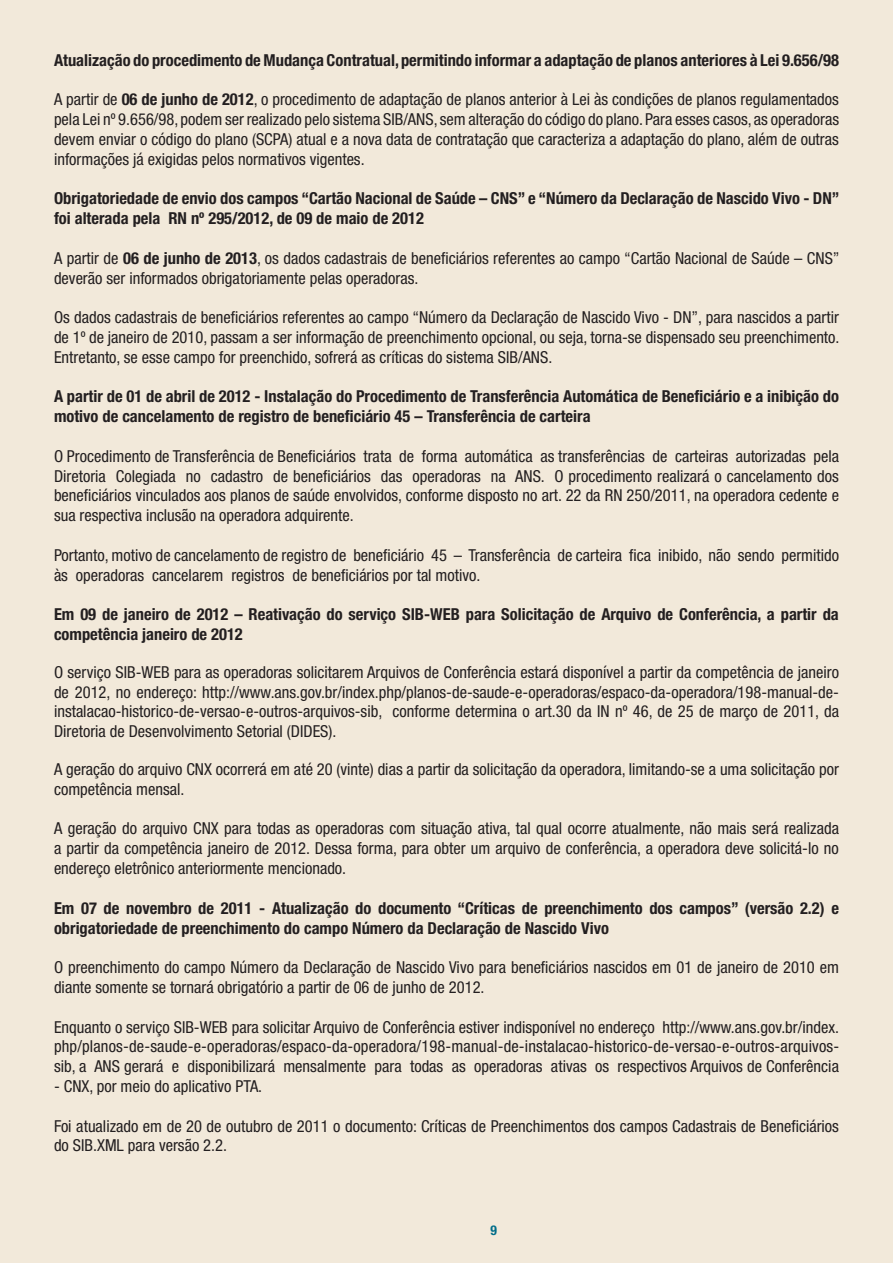
<style>
.page{position:relative;width:893px;height:1263px;background:#f2e9da}
.page>*{position:absolute;margin:0;border:0;box-sizing:border-box;transform-origin:0 0}
.t1{font:condensed 16.5px/19.8px "Helvetica Neue LT Std";color:#231f20;text-align:justify}
.t2{font:700 condensed 16.5px/19.8px "Helvetica Neue LT Std";color:#231f20}
.t3{font:700 condensed 13.5px "Helvetica Neue LT Std";color:#006d89}
.s1{font-weight:700}
</style>
<div class="page">
<p class="t2" style="left:54px;top:50px;width:786px">Atualização do procedimento de Mudança Contratual, permitindo informar a adaptação de planos anteriores à Lei 9.656/98</p>
<p class="t1" style="left:54px;top:90px;width:787px">A partir de <span class="s1">06 de junho de 2012</span>, o procedimento de adaptação de planos anterior à Lei às condições de planos regulamentados pela Lei nº 9.656/98, podem ser realizado pelo sistema SIB/ANS, sem alteração do código do plano. Para esses casos, as operadoras devem enviar o código do plano (SCPA) atual e a nova data de contratação que caracteriza a adaptação do plano, além de outras informações já exigidas pelos normativos vigentes.</p>
<p class="t2" style="left:54px;top:188px;width:787px">Obrigatoriedade de envio dos campos “Cartão Nacional de Saúde – CNS” e “Número da Declaração de Nascido Vivo - DN” foi alterada pela RN nº 295/2012, de 09 de maio de 2012</p>
<p class="t1" style="left:54px;top:248px;width:787px">A partir de <span class="s1">06 de junho de 2013</span>, os dados cadastrais de beneficiários referentes ao campo “Cartão Nacional de Saúde – CNS” deverão ser informados obrigatoriamente pelas operadoras.</p>
<p class="t1" style="left:54px;top:307px;width:787px">Os dados cadastrais de beneficiários referentes ao campo “Número da Declaração de Nascido Vivo - DN”, para nascidos a partir de 1º de janeiro de 2010, passam a ser informação de preenchimento opcional, ou seja, torna-se dispensado seu preenchimento.<br>Entretanto, se esse campo for preenchido, sofrerá as críticas do sistema SIB/ANS.</p>
<p class="t2" style="left:54px;top:386px;width:786px">A partir de 01 de abril de 2012 - Instalação do Procedimento de Transferência Automática de Beneficiário e a inibição do motivo de cancelamento de registro de beneficiário 45 – Transferência de carteira</p>
<p class="t1" style="left:54px;top:446px;width:787px">O Procedimento de Transferência de Beneficiários trata de forma automática as transferências de carteiras autorizadas pela Diretoria Colegiada no cadastro de beneficiários das operadoras na ANS. O procedimento realizará o cancelamento dos beneficiários vinculados aos planos de saúde envolvidos, conforme disposto no art. 22 da RN 250/2011, na operadora cedente e sua respectiva inclusão na operadora adquirente.</p>
<p class="t1" style="left:54px;top:545px;width:787px">Portanto, motivo de cancelamento de registro de beneficiário 45 – Transferência de carteira fica inibido, não sendo permitido às operadoras cancelarem registros de beneficiários por tal motivo.</p>
<p class="t2" style="left:54px;top:604px;width:786px">Em 09 de janeiro de 2012 – Reativação do serviço SIB-WEB para Solicitação de Arquivo de Conferência, a partir da competência janeiro de 2012</p>
<p class="t1" style="left:54px;top:662px;width:787px">O serviço SIB-WEB para as operadoras solicitarem Arquivos de Conferência estará disponível a partir da competência de janeiro de 2012, no endereço: http://www.ans.gov.br/index.php/planos-de-saude-e-operadoras/espaco-da-operadora/198-manual-de&shy;instalacao-historico-de-versao-e-outros-arquivos-sib, conforme determina o art.30 da IN nº 46, de 25 de março de 2011, da Diretoria de Desenvolvimento Setorial (DIDES).</p>
<p class="t1" style="left:54px;top:759px;width:786px">A geração do arquivo CNX ocorrerá em até 20 (vinte) dias a partir da solicitação da operadora, limitando-se a uma solicitação por competência mensal.</p>
<p class="t1" style="left:54px;top:819px;width:786px">A geração do arquivo CNX para todas as operadoras com situação ativa, tal qual ocorre atualmente, não mais será realizada a partir da competência janeiro de 2012. Dessa forma, para obter um arquivo de conferência, a operadora deve solicitá-lo no endereço eletrônico anteriormente mencionado.</p>
<p class="t2" style="left:54px;top:898px;width:786px">Em 07 de novembro de 2011 - Atualização do documento “Críticas de preenchimento dos campos” (versão 2.2) e obrigatoriedade de preenchimento do campo Número da Declaração de Nascido Vivo</p>
<p class="t1" style="left:54px;top:957px;width:786px">O preenchimento do campo Número da Declaração de Nascido Vivo para beneficiários nascidos em 01 de janeiro de 2010 em diante somente se tornará obrigatório a partir de 06 de junho de 2012.</p>
<p class="t1" style="left:54px;top:1017px;width:787px">Enquanto o serviço SIB-WEB para solicitar Arquivo de Conferência estiver indisponível no endereço http://www.ans.gov.br/index. php/planos-de-saude-e-operadoras/espaco-da-operadora/198-manual-de-instalacao-historico-de-versao-e-outros-arquivos&shy;sib, a ANS gerará e disponibilizará mensalmente para todas as operadoras ativas os respectivos Arquivos de Conferência</p>
<p class="t1" style="left:54px;top:1076px;width:210px">- CNX, por meio do aplicativo PTA.</p>
<p class="t1" style="left:54px;top:1116px;width:786px">Foi atualizado em de 20 de outubro de 2011 o documento: Críticas de Preenchimentos dos campos Cadastrais de Beneficiários do SIB.XML para versão 2.2.</p>
<p class="t3" style="left:490px;top:1221px;width:8px">9</p>
</div>
